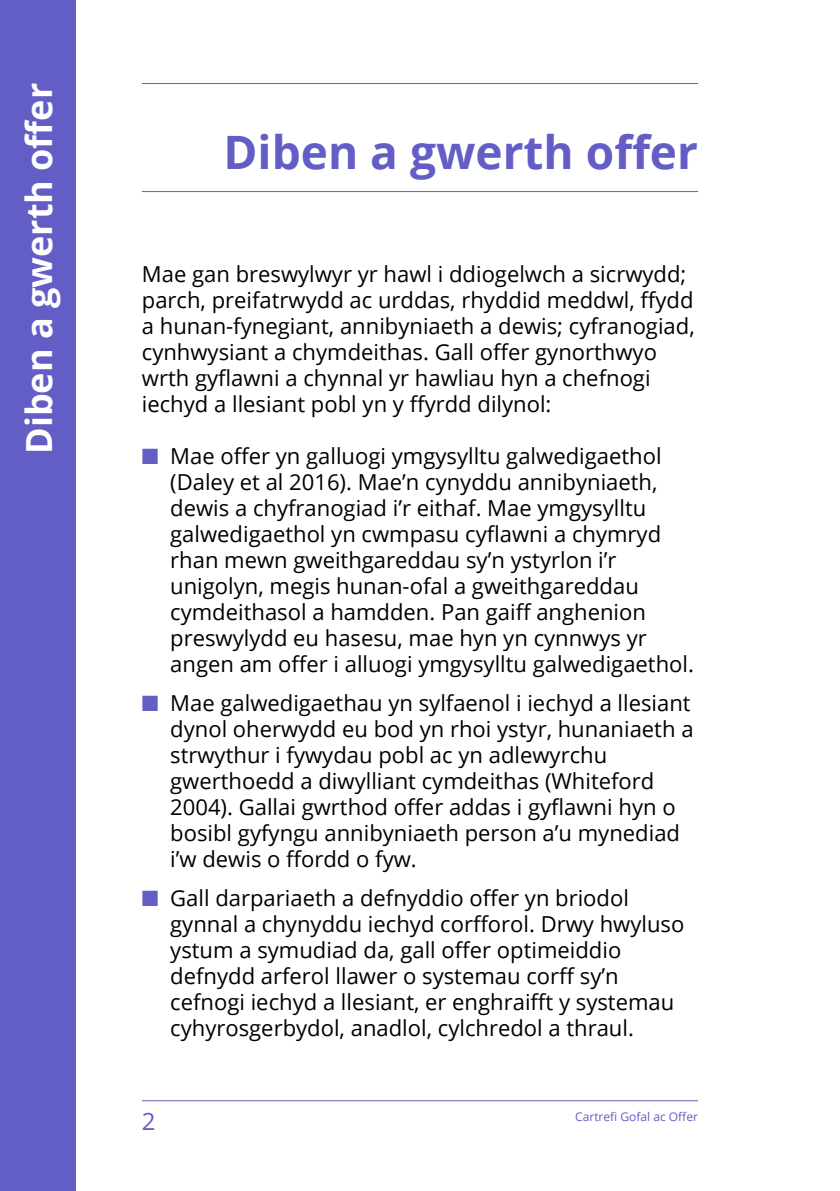
<style>
.page{position:relative;width:840px;height:1191px;background:#fff}
.page>*{position:absolute;margin:0;border:0;box-sizing:border-box;transform-origin:0 0}
.t1{font:700 46px "Open Sans";color:#635dc6}
.t2{font:700 36px "Open Sans";color:#fff}
.t3{font:24px "Open Sans";color:#635dc6}
.t4{font:22px/26px "Open Sans";color:#000}
.t5{font:12px "Open Sans";color:#635dc6}
.s1{color:#635dc6}
</style>
<div class="page">
<hr style="left:142px;top:1100px;width:555px;height:1px;background:#635dc6">
<div style="left:0;top:0;width:75px;height:1191px;background:#635dc6"></div>
<hr style="left:142px;top:83px;width:555px;height:1px;background:#635dc6">
<hr style="left:142px;top:191px;width:555px;height:1px;background:#635dc6">
<h2 class="t2" style="left:14px;top:454px;width:372px;rotate:-90deg">Diben a gwerth offer</h2>
<h1 class="t1" style="left:223px;top:120px;width:476px">Diben a gwerth offer</h1>
<p class="t4" style="left:142px;top:260px;width:554px">Mae gan breswylwyr yr hawl i ddiogelwch a sicrwydd; parch, preifatrwydd ac urddas, rhyddid meddwl, ffydd a hunan-fynegiant, annibyniaeth a dewis; cyfranogiad, cynhwysiant a chymdeithas. Gall offer gynorthwyo wrth gyflawni a chynnal yr hawliau hyn a chefnogi iechyd a llesiant pobl yn y ffyrdd dilynol:</p>
<p class="t4" style="left:170px;top:442px;width:525px;text-indent:-28px"><span class="s1">■</span> Mae offer yn galluogi ymgysylltu galwedigaethol (Daley et al 2016). Mae’n cynyddu annibyniaeth, dewis a chyfranogiad i’r eithaf. Mae ymgysylltu galwedigaethol yn cwmpasu cyflawni a chymryd rhan mewn gweithgareddau sy’n ystyrlon i’r unigolyn, megis hunan-ofal a gweithgareddau cymdeithasol a hamdden. Pan gaiff anghenion preswylydd eu hasesu, mae hyn yn cynnwys yr angen am offer i alluogi ymgysylltu galwedigaethol.</p>
<p class="t4" style="left:170px;top:689px;width:524px;text-indent:-28px"><span class="s1">■</span> Mae galwedigaethau yn sylfaenol i iechyd a llesiant dynol oherwydd eu bod yn rhoi ystyr, hunaniaeth a strwythur i fywydau pobl ac yn adlewyrchu gwerthoedd a diwylliant cymdeithas (Whiteford 2004). Gallai gwrthod offer addas i gyflawni hyn o bosibl gyfyngu annibyniaeth person a’u mynediad i’w dewis o ffordd o fyw.</p>
<p class="t4" style="left:170px;top:884px;width:515px;text-indent:-28px"><span class="s1">■</span> Gall darpariaeth a defnyddio offer yn briodol gynnal a chynyddu iechyd corfforol. Drwy hwyluso ystum a symudiad da, gall offer optimeiddio defnydd arferol llawer o systemau corff sy’n cefnogi iechyd a llesiant, er enghraifft y systemau cyhyrosgerbydol, anadlol, cylchredol a thraul.</p>
<p class="t3" style="left:142px;top:1104px;width:15px">2</p>
<p class="t5" style="left:575px;top:1108px;width:124px">Cartrefi Gofal ac Offer</p>
</div>
